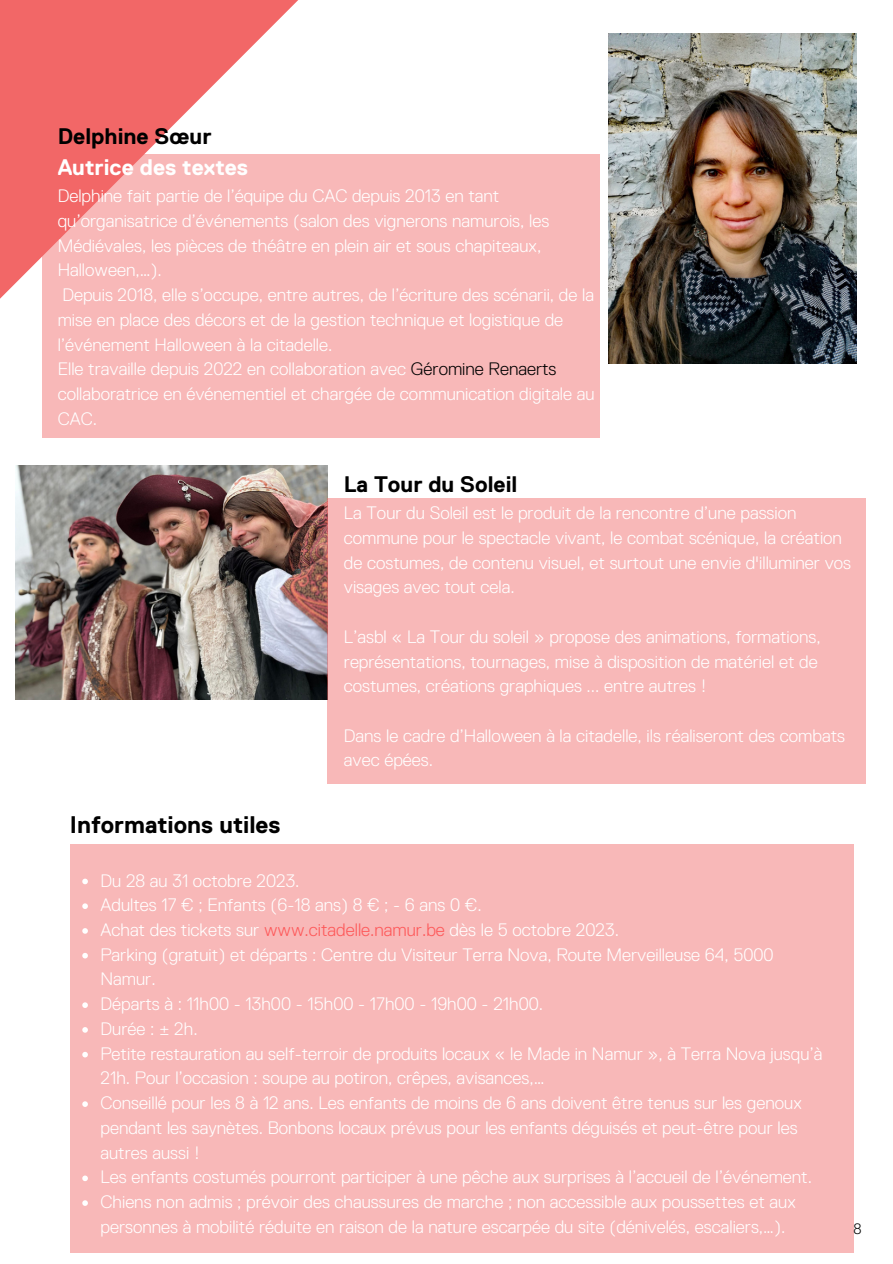
<style>
.page{position:relative;width:893px;height:1264px;background:#fff}
.page>*{position:absolute;margin:0;border:0;box-sizing:border-box;transform-origin:0 0}
.t1{font:700 24px "Replica Std";color:#000}
.t2{font:700 22.5px "Replica Std";color:#000}
.t3{font:700 22.5px "Replica Std";color:#fff}
.t4{font:300 18px/24.8px "Replica Std";color:#fff}
.t5{font:300 15px "Replica Std";color:#000}
.s1{color:#000}
.s2{color:#fe595a}
</style>
<div class="page">
<svg style="left:0;top:0;width:298px;height:299px;fill:#f26767"></svg>
<img style="left:608px;top:33px;width:248px;height:331px">
<img style="left:16px;top:465px;width:311px;height:234px">
<div style="left:327px;top:498px;width:538px;height:286px;background:#f8b8b8"></div>
<div style="left:43px;top:154px;width:557px;height:284px;background:#f8b8b8"></div>
<div style="left:70px;top:844px;width:783px;height:408px;background:#f8b8b8"></div>
<svg style="left:82px;top:878px;width:6px;height:6px"></svg>
<svg style="left:82px;top:903px;width:6px;height:6px"></svg>
<svg style="left:82px;top:928px;width:6px;height:5px"></svg>
<svg style="left:82px;top:953px;width:6px;height:5px"></svg>
<svg style="left:82px;top:1002px;width:6px;height:5px"></svg>
<svg style="left:82px;top:1027px;width:6px;height:5px"></svg>
<svg style="left:82px;top:1052px;width:6px;height:5px"></svg>
<svg style="left:82px;top:1101px;width:6px;height:5px"></svg>
<svg style="left:82px;top:1175px;width:6px;height:6px"></svg>
<svg style="left:82px;top:1200px;width:6px;height:5px"></svg>
<p class="t2" style="left:58px;top:123px;width:155px">Delphine Sœur</p>
<p class="t3" style="left:58px;top:155px;width:192px">Autrice des textes</p>
<p class="t4" style="left:58px;top:184px;width:493px">Delphine fait partie de l’équipe du CAC depuis 2013 en tant qu’organisatrice d’événements (salon des vignerons namurois, les Médiévales, les pièces de théâtre en plein air et sous chapiteaux, Halloween,…).</p>
<p class="t4" style="left:58px;top:282px;width:537px">Depuis 2018, elle s’occupe, entre autres, de l’écriture des scénarii, de la mise en place des décors et de la gestion technique et logistique de l’événement Halloween à la citadelle.</p>
<p class="t4" style="left:58px;top:357px;width:538px">Elle travaille depuis 2022 en collaboration avec <span class="s1">Géromine Renaerts </span>collaboratrice en événementiel et chargée de communication digitale au<br>CAC.</p>
<p class="t1" style="left:70px;top:811px;width:212px">Informations utiles</p>
<p class="t2" style="left:344px;top:472px;width:175px">La Tour du Soleil</p>
<p class="t4" style="left:344px;top:500px;width:508px">La Tour du Soleil est le produit de la rencontre d’une passion commune pour le spectacle vivant, le combat scénique, la création de costumes, de contenu visuel, et surtout une envie d'illuminer vos visages avec tout cela.</p>
<p class="t4" style="left:344px;top:624px;width:478px">L’asbl « La Tour du soleil » propose des animations, formations, représentations, tournages, mise à disposition de matériel et de costumes, créations graphiques ... entre autres !</p>
<p class="t4" style="left:344px;top:723px;width:502px">Dans le cadre d’Halloween à la citadelle, ils réaliseront des combats avec épées.</p>
<p class="t4" style="left:100px;top:868px;width:200px">Du 28 au 31 octobre 2023.</p>
<p class="t4" style="left:100px;top:892px;width:382px">Adultes 17 € ; Enfants (6-18 ans) 8 € ; - 6 ans 0 €.</p>
<p class="t4" style="left:100px;top:917px;width:520px">Achat des tickets sur <span class="s2">www.citadelle.namur.be</span> dès le 5 octobre 2023.</p>
<p class="t4" style="left:100px;top:942px;width:674px">Parking (gratuit) et départs : Centre du Visiteur Terra Nova, Route Merveilleuse 64, 5000<br>Namur.</p>
<p class="t4" style="left:100px;top:991px;width:444px">Départs à : 11h00 - 13h00 - 15h00 - 17h00 - 19h00 - 21h00.</p>
<p class="t4" style="left:100px;top:1016px;width:99px">Durée : ± 2h.</p>
<p class="t4" style="left:100px;top:1041px;width:723px">Petite restauration au self-terroir de produits locaux « le Made in Namur », à Terra Nova jusqu’à<br>21h. Pour l’occasion : soupe au potiron, crêpes, avisances,…</p>
<p class="t4" style="left:100px;top:1090px;width:702px">Conseillé pour les 8 à 12 ans. Les enfants de moins de 6 ans doivent être tenus sur les genoux pendant les saynètes. Bonbons locaux prévus pour les enfants déguisés et peut-être pour les autres aussi !</p>
<p class="t4" style="left:100px;top:1164px;width:713px">Les enfants costumés pourront participer à une pêche aux surprises à l’accueil de l’événement.</p>
<p class="t4" style="left:100px;top:1189px;width:696px">Chiens non admis ; prévoir des chaussures de marche ; non accessible aux poussettes et aux personnes à mobilité réduite en raison de la nature escarpée du site (dénivelés, escaliers,…).</p>
<p class="t5" style="left:853px;top:1220px;width:10px">8</p>
</div>
